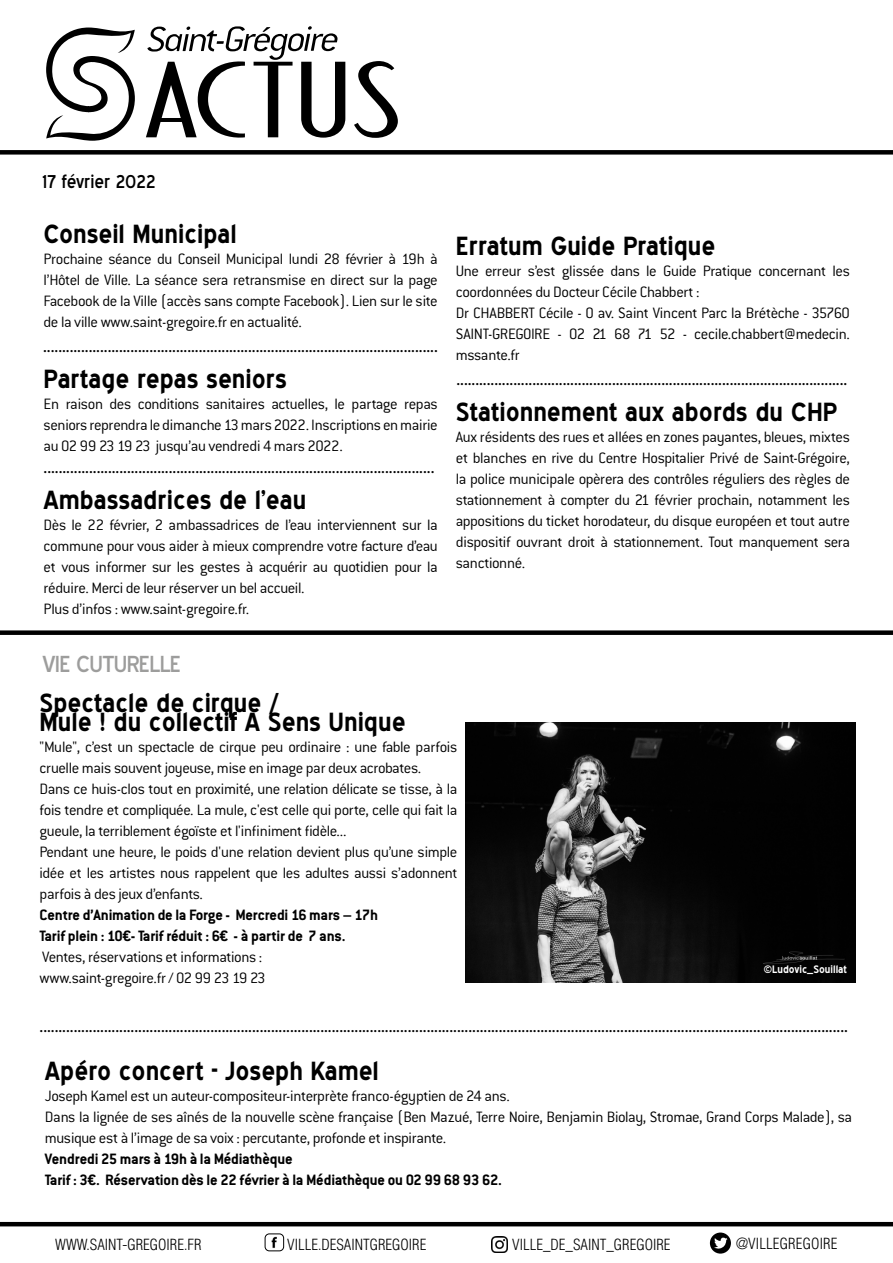
<style>
.page{position:relative;width:893px;height:1263px;background:#fff}
.page>*{position:absolute;margin:0;border:0;box-sizing:border-box;transform-origin:0 0}
.t1{font:108px "Bandoengsche DEMO";color:#000}
.t2{font:700 25.5px/19.5px "Blue Highway";color:#000}
.t3{font:22.5px "Blue Highway";letter-spacing:-.03em;color:#9d9d9c}
.t4{font:18px "Blue Highway";color:#000}
.t5{font:300 16.5px/21px "Conduit ITC Std";letter-spacing:-.025em;color:#000}
.t6{font:700 16.5px/21px "Conduit ITC Pro";letter-spacing:-.01em;color:#000}
.t7{font:300 condensed 15px "Helvetica";color:#000}
.t8{font:700 10.5px "Blue Highway";color:#fff}
</style>
<div class="page">
<hr style="left:0;top:1222px;width:893px;height:4px;background:#000">
<div style="left:0;top:150px;width:893px;height:5px;background:#000"></div>
<div style="left:0;top:630px;width:893px;height:5px;background:#000"></div>
<svg style="left:147px;top:26px;width:190px;height:34px"></svg>
<svg style="left:46px;top:28px;width:89px;height:113px"></svg>
<img style="left:265px;top:1234px;width:19px;height:17px">
<div style="left:265px;top:1234px;width:19px;height:17px;border:1px solid #000;border-radius:4px"></div>
<img style="left:491px;top:1236px;width:16px;height:16px">
<div style="left:710px;top:1232px;width:21px;height:21px;background:#000;border-radius:50%"></div>
<svg style="left:714px;top:1237px;width:13px;height:12px"></svg>
<img style="left:466px;top:722px;width:389px;height:260px">
<h1 class="t1" style="left:142px;top:37px;width:262px">ACTUS</h1>
<p class="t4" style="left:43px;top:171px;width:115px">17 février 2022</p>
<h2 class="t2" style="left:44px;top:224px;width:195px">Conseil Municipal</h2>
<p class="t5" style="left:44px;top:249px;width:396px;text-align:justify">Prochaine séance du Conseil Municipal lundi 28 février à 19h à l’Hôtel de Ville. La séance sera retransmise en direct sur la page Facebook de la Ville (accès sans compte Facebook). Lien sur le site de la ville www.saint-gregoire.fr en actualité.</p>
<h2 class="t2" style="left:44px;top:369px;width:245px">Partage repas seniors</h2>
<p class="t5" style="left:44px;top:393px;width:396px;text-align:justify">En raison des conditions sanitaires actuelles, le partage repas seniors reprendra le dimanche 13 mars 2022. Inscriptions en mairie au 02 99 23 19 23 jusqu’au vendredi 4 mars 2022.</p>
<h2 class="t2" style="left:44px;top:490px;width:264px">Ambassadrices de l’eau</h2>
<p class="t5" style="left:44px;top:515px;width:396px">Dès le 22 février, 2 ambassadrices de l’eau interviennent sur la commune pour vous aider à mieux comprendre votre facture d’eau et vous informer sur les gestes à acquérir au quotidien pour la réduire. Merci de leur réserver un bel accueil.<br>Plus d’infos : www.saint-gregoire.fr.</p>
<p class="t6" style="left:43px;top:336px;width:396px">........................................................................................................</p>
<p class="t6" style="left:44px;top:457px;width:392px">.......................................................................................................</p>
<h2 class="t2" style="left:456px;top:236px;width:261px">Erratum Guide Pratique</h2>
<p class="t5" style="left:456px;top:260px;width:396px">Une erreur s’est glissée dans le Guide Pratique concernant les coordonnées du Docteur Cécile Chabbert :<br>Dr CHABBERT Cécile - 0 av. Saint Vincent Parc la Brétèche - 35760<br>SAINT-GREGOIRE - 02 21 68 71 52 - cecile.chabbert@medecin. mssante.fr</p>
<p class="t6" style="left:456px;top:369px;width:392px">.......................................................................................................</p>
<h2 class="t2" style="left:456px;top:402px;width:383px">Stationnement aux abords du CHP</h2>
<p class="t5" style="left:456px;top:427px;width:396px;text-align:justify">Aux résidents des rues et allées en zones payantes, bleues, mixtes et blanches en rive du Centre Hospitalier Privé de Saint-Grégoire, la police municipale opèrera des contrôles réguliers des règles de stationnement à compter du 21 février prochain, notamment les appositions du ticket horodateur, du disque européen et tout autre dispositif ouvrant droit à stationnement. Tout manquement sera sanctionné.</p>
<h3 class="t3" style="left:43px;top:650px;width:140px">VIE CUTURELLE</h3>
<h2 class="t2" style="left:40px;top:693px;width:368px">Spectacle de cirque /<br>Mule ! du collectif A Sens Unique</h2>
<p class="t5" style="left:40px;top:737px;width:419px">"Mule", c’est un spectacle de cirque peu ordinaire : une fable parfois cruelle mais souvent joyeuse, mise en image par deux acrobates.<br>Dans ce huis-clos tout en proximité, une relation délicate se tisse, à la fois tendre et compliquée. La mule, c'est celle qui porte, celle qui fait la gueule, la terriblement égoïste et l'infiniment fidèle...<br>Pendant une heure, le poids d'une relation devient plus qu’une simple idée et les artistes nous rappelent que les adultes aussi s’adonnent parfois à des jeux d’enfants.</p>
<p class="t6" style="left:40px;top:904px;width:340px">Centre d’Animation de la Forge - Mercredi 16 mars – 17h<br>Tarif plein : 10€- Tarif réduit : 6€ - à partir de 7 ans.</p>
<p class="t5" style="left:40px;top:947px;width:228px">Ventes, réservations et informations : www.saint-gregoire.fr / 02 99 23 19 23</p>
<p class="t8" style="left:764px;top:963px;width:85px">©Ludovic_Souillat</p>
<p class="t6" style="left:40px;top:1016px;width:810px">.....................................................................................................................................................................................................................</p>
<h2 class="t2" style="left:45px;top:1061px;width:335px">Apéro concert - Joseph Kamel</h2>
<p class="t5" style="left:45px;top:1086px;width:809px">Joseph Kamel est un auteur-compositeur-interprète franco-égyptien de 24 ans.<br>Dans la lignée de ses aînés de la nouvelle scène française (Ben Mazué, Terre Noire, Benjamin Biolay, Stromae, Grand Corps Malade), sa musique est à l’image de sa voix : percutante, profonde et inspirante.</p>
<p class="t6" style="left:45px;top:1148px;width:459px">Vendredi 25 mars à 19h à la Médiathèque<br>Tarif : 3€. Réservation dès le 22 février à la Médiathèque ou 02 99 68 93 62.</p>
<p class="t7" style="left:55px;top:1235px;width:148px">WWW.SAINT-GREGOIRE.FR</p>
<p class="t7" style="left:287px;top:1235px;width:141px">VILLE.DESAINTGREGOIRE</p>
<p class="t7" style="left:512px;top:1235px;width:160px">VILLE_DE_SAINT_GREGOIRE</p>
<p class="t7" style="left:736px;top:1235px;width:103px">@VILLEGREGOIRE</p>
</div>
